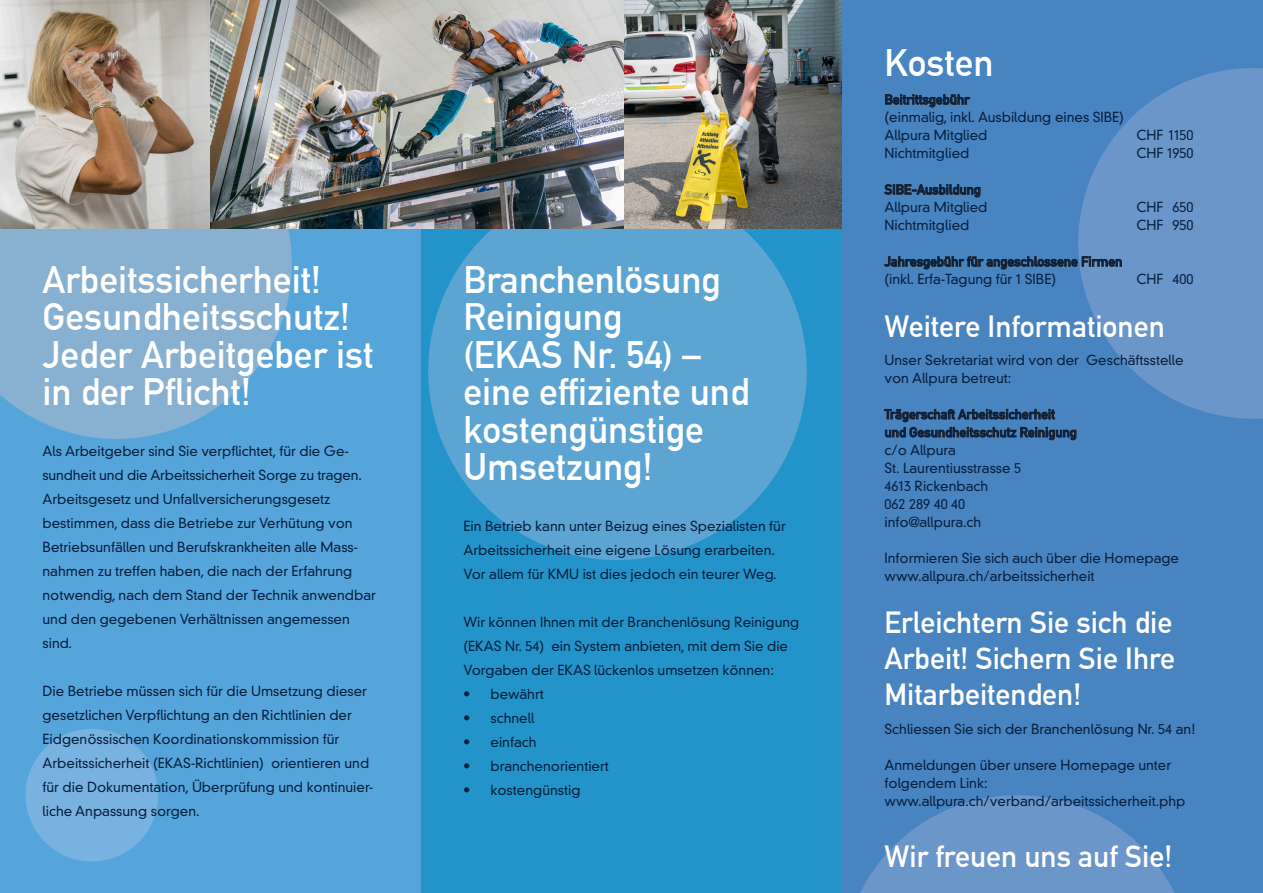
<style>
.page{position:relative;width:1263px;height:893px;background:#fff}
.page>*{position:absolute;margin:0;border:0;box-sizing:border-box;transform-origin:0 0}
.t1{font:700 37.5px/37.5px "DIN Alternate";color:#fff}
.t2{font:700 30px/36px "DIN Alternate";color:#fff;text-align:justify}
.t3{font:300 13.5px/24px "DIN Neuzeit Grotesk";color:#07203e}
.t4{font:13.5px "DIN Mittelschrift";color:#07203e}
.t5{font:13.5px "DIN Mittelschrift Alternate";color:#07203e}
</style>
<div class="page">
<div style="left:0;top:0;width:421px;height:893px;background:#56a5da"></div>
<div style="left:421px;top:0;width:421px;height:893px;background:#2394c9"></div>
<div style="left:842px;top:0;width:421px;height:893px;background:#4784c0"></div>
<svg style="left:0;top:229px;width:292px;height:210px;background:#81aed1"></svg>
<svg style="left:1076px;top:68px;width:187px;height:371px;fill:#6b96ca"></svg>
<svg style="left:428px;top:229px;width:379px;height:331px;fill:#5ca5d3"></svg>
<img style="left:0;top:0;width:210px;height:229px">
<img style="left:210px;top:0;width:632px;height:229px">
<svg style="left:25px;top:729px;width:133px;height:133px"></svg>
<svg style="left:860px;top:795px;width:315px;height:98px;fill:#6b96ca"></svg>
<svg style="left:885px;top:95px;width:85px;height:12px"></svg>
<svg style="left:884px;top:184px;width:96px;height:13px"></svg>
<svg style="left:884px;top:257px;width:237px;height:12px"></svg>
<svg style="left:884px;top:409px;width:192px;height:31px"></svg>
<p class="t1" style="left:43px;top:258px;width:280px">Arbeitssicherheit!</p>
<p class="t1" style="left:43px;top:296px;width:309px">Gesundheitsschutz!</p>
<p class="t1" style="left:43px;top:333px;width:333px">Jeder Arbeitgeber ist in der Pflicht!</p>
<p class="t3" style="left:43px;top:439px;width:321px">Als Arbeitgeber sind Sie verpflichtet, für die Ge&shy;sundheit und die Arbeitssicherheit Sorge zu tragen.<br>Arbeitsgesetz und Unfallversicherungsgesetz</p>
<p class="t3" style="left:43px;top:511px;width:312px">bestimmen, dass die Betriebe zur Verhütung von</p>
<p class="t3" style="left:43px;top:535px;width:335px">Betriebsunfällen und Berufskrankheiten alle Mass&shy;nahmen zu treffen haben, die nach der Erfahrung notwendig, nach dem Stand der Technik anwendbar und den gegebenen Verhältnissen angemessen sind.</p>
<p class="t3" style="left:43px;top:679px;width:332px">Die Betriebe müssen sich für die Umsetzung dieser gesetzlichen Verpflichtung an den Richtlinien der Eidgenössischen Koordinationskommission für Arbeitssicherheit (EKAS-Richtlinien) orientieren und für die Dokumentation, Überprüfung und kontinuier&shy;liche Anpassung sorgen.</p>
<p class="t1" style="left:463px;top:258px;width:259px">Branchenlösung</p>
<p class="t1" style="left:463px;top:296px;width:160px">Reinigung</p>
<p class="t1" style="left:463px;top:333px;width:239px">(EKAS Nr. 54) –</p>
<p class="t1" style="left:463px;top:371px;width:287px">eine effiziente und</p>
<p class="t1" style="left:463px;top:408px;width:242px">kostengünstige</p>
<p class="t1" style="left:463px;top:446px;width:190px">Umsetzung!</p>
<p class="t3" style="left:463px;top:514px;width:324px">Ein Betrieb kann unter Beizug eines Spezialisten für<br>Arbeitssicherheit eine eigene Lösung erarbeiten.<br>Vor allem für KMU ist dies jedoch ein teurer Weg.</p>
<p class="t3" style="left:463px;top:610px;width:337px">Wir können Ihnen mit der Branchenlösung Reinigung (EKAS Nr. 54) ein System anbieten, mit dem Sie die<br>Vorgaben der EKAS lückenlos umsetzen können:</p>
<p class="t3" style="left:463px;top:682px;width:82px">• bewährt</p>
<p class="t3" style="left:463px;top:706px;width:72px">• schnell</p>
<p class="t3" style="left:463px;top:730px;width:74px">• einfach</p>
<p class="t3" style="left:463px;top:754px;width:147px">• branchenorientiert</p>
<p class="t3" style="left:463px;top:778px;width:119px">• kostengünstig</p>
<p class="t1" style="left:884px;top:41px;width:111px">Kosten</p>
<p class="t4" style="left:884px;top:92px;width:86px">Beitrittsgebühr</p>
<p class="t3" style="left:884px;top:105px;width:241px">(einmalig, inkl. Ausbildung eines SIBE)</p>
<p class="t3" style="left:884px;top:123px;width:105px">Allpura Mitglied</p>
<p class="t3" style="left:1136px;top:123px;width:58px">CHF 1150</p>
<p class="t3" style="left:884px;top:141px;width:86px">Nichtmitglied</p>
<p class="t3" style="left:1136px;top:141px;width:59px">CHF 1950</p>
<p class="t4" style="left:884px;top:182px;width:98px">SIBE-Ausbildung</p>
<p class="t3" style="left:884px;top:195px;width:105px">Allpura Mitglied</p>
<p class="t3" style="left:1136px;top:195px;width:58px">CHF 650</p>
<p class="t3" style="left:884px;top:213px;width:86px">Nichtmitglied</p>
<p class="t3" style="left:1136px;top:213px;width:58px">CHF 950</p>
<p class="t5" style="left:884px;top:254px;width:239px">Jahresgebühr für angeschlossene Firmen</p>
<p class="t3" style="left:884px;top:267px;width:173px">(inkl. Erfa-Tagung für 1 SIBE)</p>
<p class="t3" style="left:1136px;top:267px;width:58px">CHF 400</p>
<p class="t2" style="left:884px;top:306px;width:282px">Weitere Informationen</p>
<p class="t3" style="left:884px;top:348px;width:301px">Unser Sekretariat wird von der Geschäftsstelle</p>
<p class="t3" style="left:884px;top:366px;width:128px">von Allpura betreut:</p>
<p class="t4" style="left:884px;top:406px;width:172px">Trägerschaft Arbeitssicherheit</p>
<p class="t4" style="left:884px;top:424px;width:194px">und Gesundheitsschutz Reinigung</p>
<p class="t3" style="left:884px;top:438px;width:73px">c/o Allpura</p>
<p class="t3" style="left:884px;top:456px;width:138px">St. Laurentiusstrasse 5</p>
<p class="t3" style="left:884px;top:474px;width:105px">4613 Rickenbach</p>
<p class="t3" style="left:884px;top:492px;width:82px">062 289 40 40</p>
<p class="t3" style="left:884px;top:510px;width:98px">info@allpura.ch</p>
<p class="t3" style="left:884px;top:546px;width:296px">Informieren Sie sich auch über die Homepage</p>
<p class="t3" style="left:884px;top:564px;width:212px">www.allpura.ch/arbeitssicherheit</p>
<p class="t2" style="left:884px;top:603px;width:292px">Erleichtern Sie sich die Arbeit! Sichern Sie Ihre Mitarbeitenden!</p>
<p class="t3" style="left:884px;top:717px;width:313px">Schliessen Sie sich der Branchenlösung Nr. 54 an!</p>
<p class="t3" style="left:884px;top:753px;width:288px">Anmeldungen über unsere Homepage unter</p>
<p class="t3" style="left:884px;top:771px;width:105px">folgendem Link:</p>
<p class="t3" style="left:884px;top:789px;width:302px">www.allpura.ch/verband/arbeitssicherheit.php</p>
<p class="t2" style="left:884px;top:837px;width:289px">Wir freuen uns auf Sie!</p>
</div>
